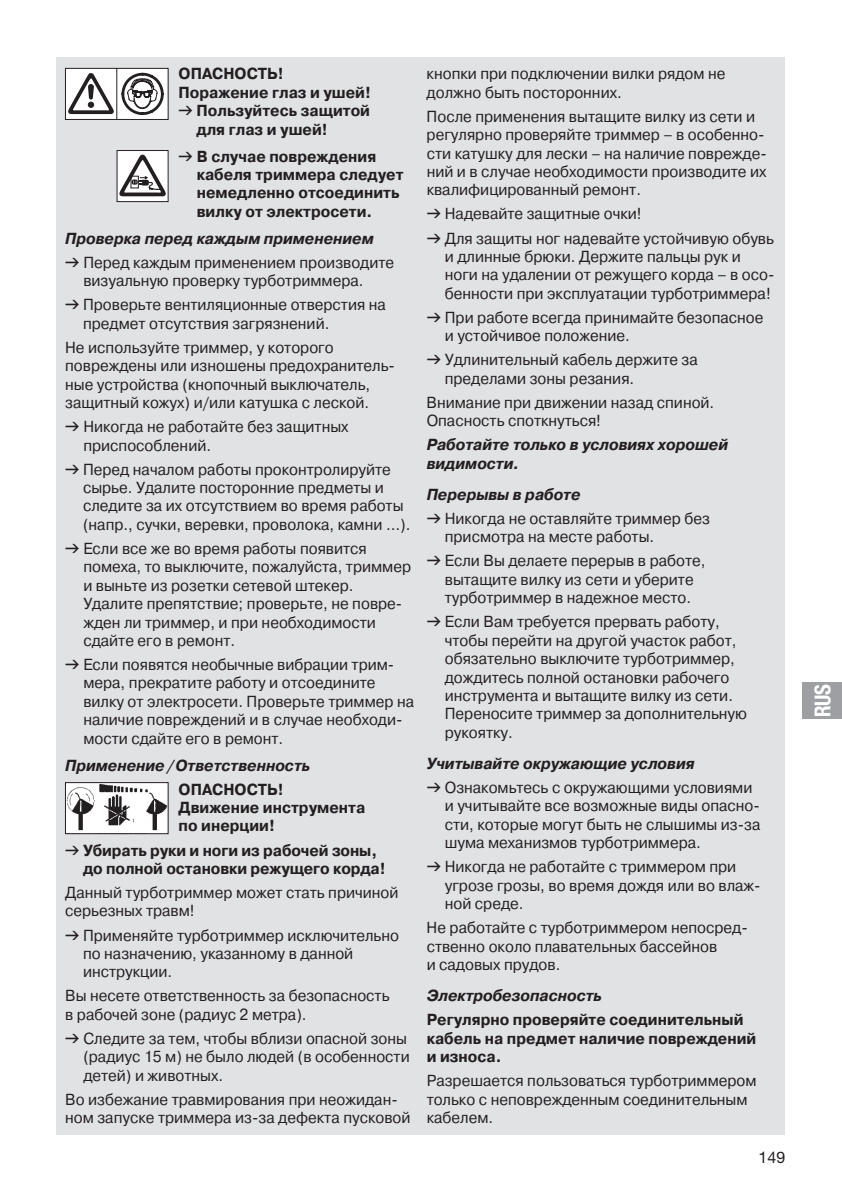
<style>
.page{position:relative;width:842px;height:1191px;background:#fff}
.page>*{position:absolute;margin:0;border:0;box-sizing:border-box;transform-origin:0 0}
.t1{font:22px "GARDENA Pro Bo Cond";color:#fff;scale:.95 1}
.t2{font:16px/18.4px "GARDENA Pro CYR Regular";color:#231f20;scale:.95 1}
.t3{font:16px/18.4px "GARDENA Pro CYR Bold";color:#231f20;scale:.95 1}
.t4{font:16px/18.4px "GARDENA Pro CYR Bo Ita";color:#231f20;scale:.95 1}
.t5{font:16px "GARDENA Pro";color:#231f20}
.s1{font-family:"Formdruck"}
</style>
<div class="page">
<div style="left:57px;top:57px;width:728px;height:1077px;background:#e1e2e4"></div>
<div style="left:65px;top:68px;width:103px;height:51px;background:#fff"></div>
<div style="left:65px;top:68px;width:103px;height:52px;border:1px solid #231f20"></div>
<hr style="left:116px;top:68px;width:1px;height:52px;background:#231f20">
<svg style="left:68px;top:73px;width:46px;height:41px"></svg>
<svg style="left:121px;top:73px;width:43px;height:42px"></svg>
<div style="left:117px;top:150px;width:51px;height:52px;background:#fff"></div>
<div style="left:117px;top:150px;width:51px;height:52px;border:1px solid #231f20"></div>
<svg style="left:119px;top:155px;width:47px;height:41px"></svg>
<img style="left:67px;top:784px;width:99px;height:48px">
<div style="left:65px;top:782px;width:103px;height:52px;border:1px solid #231f20"></div>
<div style="left:802px;top:682px;width:40px;height:36px;background:#9d9fa2"></div>
<p class="t3" style="left:179px;top:65px;width:112px">ОПАСНОСТЬ!</p>
<p class="t3" style="left:179px;top:83px;width:204px">Поражение глаз и ушей!</p>
<p class="t3" style="left:179px;top:102px;width:203px"><span class="s1">v</span> Пользуйтесь защитой</p>
<p class="t3" style="left:196px;top:120px;width:140px">для глаз и ушей!</p>
<p class="t3" style="left:197px;top:147px;width:219px;text-indent:-18px"><span class="s1">v</span> В случае повреждения кабеля триммера следует немедленно отсоединить вилку от электросети.</p>
<p class="t4" style="left:65px;top:229px;width:326px">Проверка перед каждым применением</p>
<p class="t2" style="left:83px;top:253px;width:329px;text-indent:-18px"><span class="s1">v</span> Перед каждым применением производите визуальную проверку турботриммера.</p>
<p class="t2" style="left:83px;top:296px;width:320px;text-indent:-18px"><span class="s1">v</span> Проверьте вентиляционные отверстия на предмет отсутствия загрязнений.</p>
<p class="t2" style="left:65px;top:338px;width:349px">Не используйте триммер, у которого повреждены или изношены предохранитель&shy;ные устройства (кнопочный выключатель, защитный кожух) и/или катушка с леской.</p>
<p class="t2" style="left:83px;top:417px;width:281px;text-indent:-18px"><span class="s1">v</span> Никогда не работайте без защитных приспособлений.</p>
<p class="t2" style="left:83px;top:460px;width:346px;text-indent:-18px"><span class="s1">v</span> Перед началом работы проконтролируйте сырье. Удалите посторонние предметы и следите за их отсутствием во время работы (напр., сучки, веревки, проволока, камни …).</p>
<p class="t2" style="left:83px;top:539px;width:347px;text-indent:-18px"><span class="s1">v</span> Если все же во время работы появится помеха, то выключите, пожалуйста, триммер и выньте из розетки сетевой штекер.<br>Удалите препятствие; проверьте, не повре&shy;жден ли триммер, и при необходимости сдайте его в ремонт.</p>
<p class="t2" style="left:83px;top:655px;width:350px;text-indent:-18px"><span class="s1">v</span> Если появятся необычные вибрации трим&shy;мера, прекратите работу и отсоедините вилку от электросети. Проверьте триммер на наличие повреждений и в случае необходи&shy;мости сдайте его в ремонт.</p>
<p class="t4" style="left:65px;top:756px;width:259px">Применение/Ответственность</p>
<p class="t3" style="left:179px;top:780px;width:198px">ОПАСНОСТЬ!<br>Движение инструмента по инерции!</p>
<p class="t3" style="left:83px;top:841px;width:320px;text-indent:-18px"><span class="s1">v</span> Убирать руки и ноги из рабочей зоны, до полной остановки режущего корда!</p>
<p class="t2" style="left:65px;top:883px;width:352px">Данный турботриммер может стать причиной серьезных травм!</p>
<p class="t2" style="left:83px;top:926px;width:334px;text-indent:-18px"><span class="s1">v</span> Применяйте турботриммер исключительно по назначению, указанному в данной инструкции.</p>
<p class="t2" style="left:65px;top:986px;width:343px">Вы несете ответственность за безопасность в рабочей зоне (радиус 2 метра).</p>
<p class="t2" style="left:83px;top:1029px;width:345px;text-indent:-18px"><span class="s1">v</span> Следите за тем, чтобы вблизи опасной зоны (радиус 15 м) не было людей (в особенности детей) и животных.</p>
<p class="t2" style="left:65px;top:1090px;width:365px">Во избежание травмирования при неожидан&shy;ном запуске триммера из-за дефекта пусковой</p>
<p class="t2" style="left:427px;top:65px;width:316px">кнопки при подключении вилки рядом не должно быть посторонних.</p>
<p class="t2" style="left:427px;top:107px;width:359px">После применения вытащите вилку из сети и регулярно проверяйте триммер – в особенно&shy;сти катушку для лески – на наличие поврежде&shy;ний и в случае необходимости производите их квалифицированный ремонт.</p>
<p class="t2" style="left:427px;top:202px;width:367px;line-height:24px"><span class="s1">v</span> Надевайте защитные очки!<br><span class="s1">v</span> Для защиты ног надевайте устойчивую обувь</p>
<p class="t2" style="left:445px;top:247px;width:348px">и длинные брюки. Держите пальцы рук и ноги на удалении от режущего корда – в осо&shy;бенности при эксплуатации турботриммера!</p>
<p class="t2" style="left:445px;top:308px;width:337px;text-indent:-18px"><span class="s1">v</span> При работе всегда принимайте безопасное и устойчивое положение.</p>
<p class="t2" style="left:445px;top:351px;width:268px;text-indent:-18px"><span class="s1">v</span> Удлинительный кабель держите за пределами зоны резания.</p>
<p class="t2" style="left:427px;top:393px;width:304px">Внимание при движении назад спиной.<br>Опасность споткнуться!</p>
<p class="t4" style="left:427px;top:435px;width:319px">Работайте только в условиях хорошей видимости.</p>
<p class="t4" style="left:427px;top:485px;width:164px">Перерывы в работе</p>
<p class="t2" style="left:445px;top:509px;width:280px;text-indent:-18px"><span class="s1">v</span> Никогда не оставляйте триммер без присмотра на месте работы.</p>
<p class="t2" style="left:427px;top:552px;width:295px;text-align:center"><span class="s1">v</span> Если Вы делаете перерыв в работе, вытащите вилку из сети и уберите турботриммер в надежное место.</p>
<p class="t2" style="left:445px;top:612px;width:320px;text-indent:-18px"><span class="s1">v</span> Если Вам требуется прервать работу, чтобы перейти на другой участок работ, обязательно выключите турботриммер, дождитесь полной остановки рабочего инструмента и вытащите вилку из сети.<br>Переносите триммер за дополнительную рукоятку.</p>
<p class="t4" style="left:427px;top:754px;width:284px">Учитывайте окружающие условия</p>
<p class="t2" style="left:445px;top:778px;width:334px;text-indent:-18px"><span class="s1">v</span> Ознакомьтесь с окружающими условиями и учитывайте все возможные виды опасно&shy;сти, которые могут быть не слышимы из-за шума механизмов турботриммера.</p>
<p class="t2" style="left:445px;top:857px;width:334px;text-indent:-18px"><span class="s1">v</span> Никогда не работайте с триммером при угрозе грозы, во время дождя или во влаж&shy;ной среде.</p>
<p class="t2" style="left:427px;top:918px;width:340px">Не работайте с турботриммером непосред&shy;ственно около плавательных бассейнов<br>и садовых прудов.</p>
<p class="t4" style="left:427px;top:986px;width:186px">Электробезопасность</p>
<p class="t3" style="left:427px;top:1010px;width:349px">Регулярно проверяйте соединительный кабель на предмет наличие повреждений и износа.</p>
<p class="t2" style="left:427px;top:1071px;width:349px">Разрешается пользоваться турботриммером только с неповрежденным соединительным кабелем.</p>
<p class="t5" style="left:759px;top:1147px;width:28px">149</p>
<h1 class="t1" style="left:809px;top:717px;width:37px;rotate:-90deg">RUS</h1>
</div>
